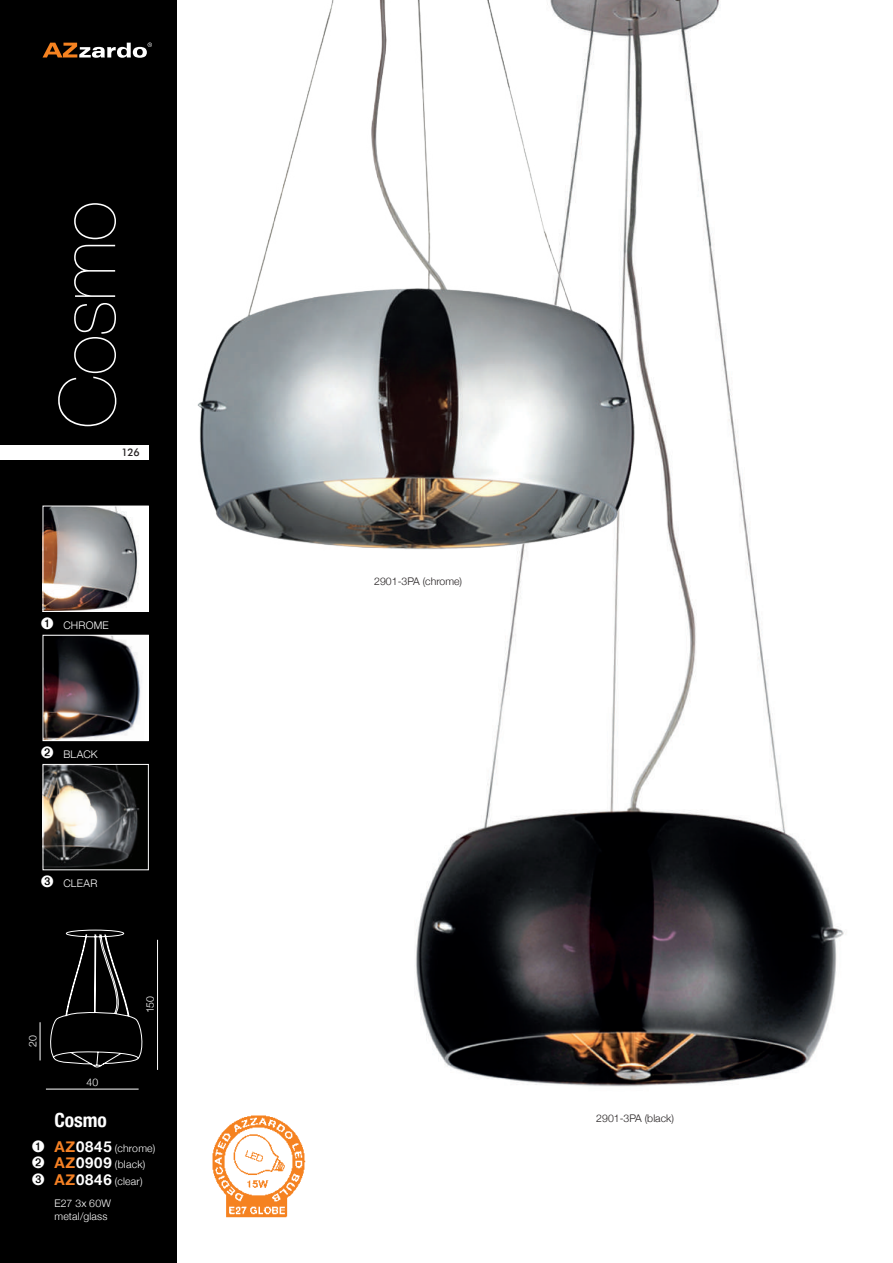
<style>
.page{position:relative;width:893px;height:1263px;background:#fff}
.page>*{position:absolute;margin:0;border:0;box-sizing:border-box;transform-origin:0 0}
.t1{font:200 78px "Helvetica Neue";letter-spacing:-.015em;color:#fff}
.t2{font:700 condensed 19.5px "Helvetica Neue";color:#fff}
.t3{font:300 10.5px/16.5px "Helvetica Neue";letter-spacing:.02em;color:#fff}
.t4{font:300 10.5px "Helvetica Neue";color:#231f20}
.t5{font:10.5px "Futura Md EU";color:#231f20}
.s1{font-weight:700;font-size:15px;color:#f58124}
.s2{font-weight:700;font-size:15px}
</style>
<div class="page">
<div style="left:0;top:0;width:177px;height:1263px;background:#000"></div>
<div style="left:0;top:445px;width:149px;height:14px;background:#fff"></div>
<svg style="left:43px;top:43px;width:109px;height:15px"></svg>
<img style="left:415px;top:0;width:429px;height:1087px">
<img style="left:197px;top:0;width:499px;height:564px">
<svg style="left:50px;top:930px;width:92px;height:137px"></svg>
<img style="left:45px;top:508px;width:102px;height:102px">
<div style="left:43px;top:506px;width:106px;height:106px;border:1px solid #fff"></div>
<img style="left:45px;top:637px;width:102px;height:102px">
<div style="left:43px;top:635px;width:106px;height:106px;border:1px solid #fff"></div>
<img style="left:45px;top:766px;width:95px;height:102px">
<div style="left:43px;top:764px;width:106px;height:106px;border:1px solid #fff"></div>
<hr style="left:46px;top:1089px;width:93px;height:1px;background:#fff">
<hr style="left:157px;top:940px;width:1px;height:130px;background:#fff">
<hr style="left:40px;top:1022px;width:1px;height:38px;background:#fff">
<img style="left:212px;top:1115px;width:94px;height:103px">
<h1 class="t1" style="left:27px;top:428px;width:229px;rotate:-90deg">Cosmo</h1>
<p class="t5" style="left:122px;top:446px;width:20px">126</p>
<p class="t3" style="left:41px;top:616px;width:69px">➊ CHROME</p>
<p class="t3" style="left:41px;top:745px;width:58px">➋ BLACK</p>
<p class="t3" style="left:41px;top:874px;width:58px">➌ CLEAR</p>
<p class="t3" style="left:24px;top:1047px;width:13px;rotate:-90deg">20</p>
<p class="t3" style="left:86px;top:1073px;width:13px">40</p>
<p class="t3" style="left:141px;top:1013px;width:19px;rotate:-90deg">150</p>
<h2 class="t2" style="left:54px;top:1104px;width:54px">Cosmo</h2>
<p class="t3" style="left:32px;top:1139px;width:125px">➊ <span class="s1">AZ</span> <span class="s2">0845</span> (chrome)<br>➋ <span class="s1">AZ</span> <span class="s2">0909</span> (black)<br>➌ <span class="s1">AZ</span> <span class="s2">0846</span> (clear)</p>
<p class="t3" style="left:54px;top:1196px;width:58px;line-height:13.5px">E27 3x 60W metal/glass</p>
<p class="t4" style="left:374px;top:573px;width:89px">2901-3PA (chrome)</p>
<p class="t4" style="left:596px;top:1110px;width:79px">2901-3PA (black)</p>
</div>
